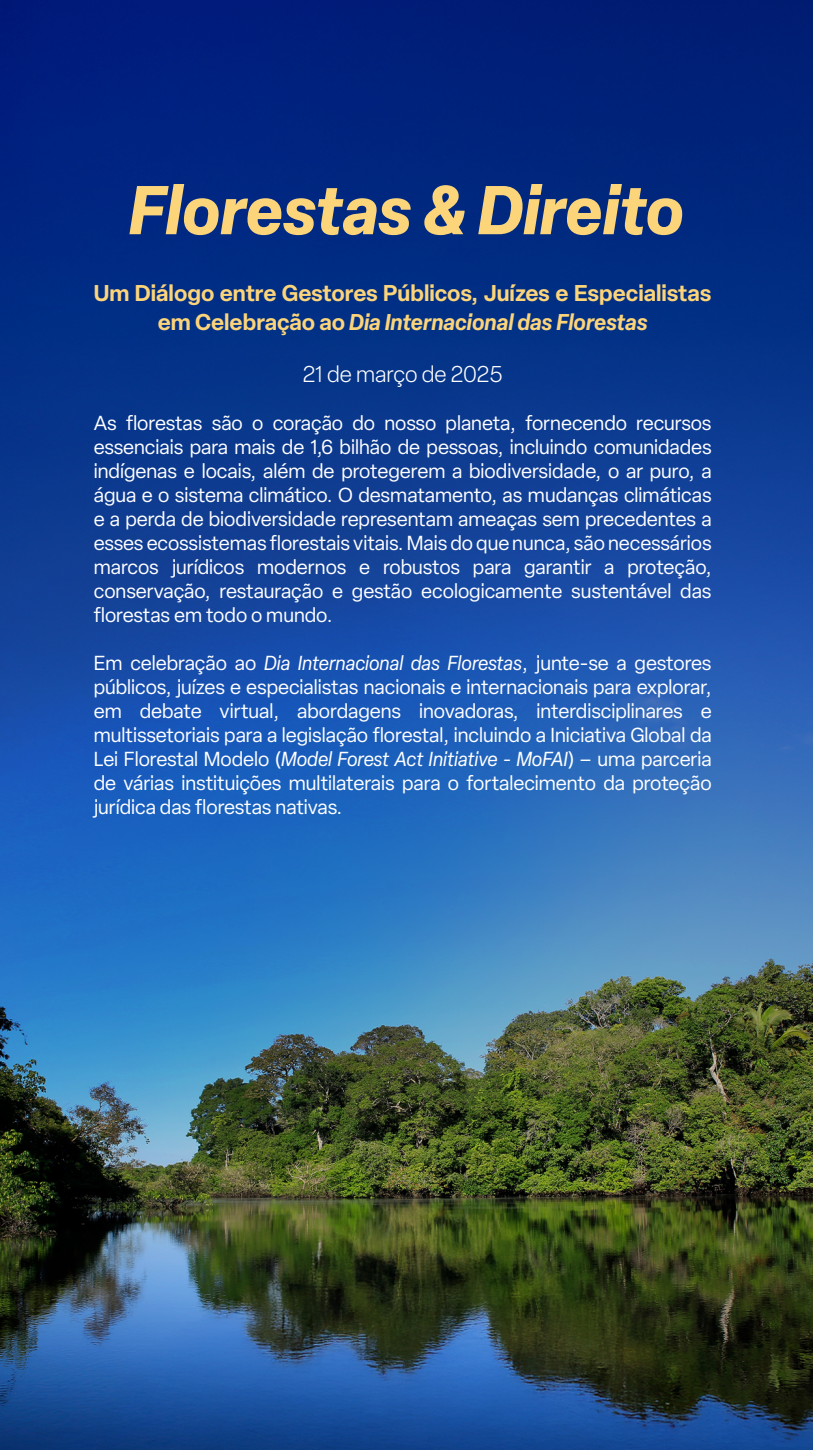
<style>
.page{position:relative;width:813px;height:1450px;background:#fff}
.page>*{position:absolute;margin:0;border:0;box-sizing:border-box;transform-origin:0 0}
.t1{font:italic 700 67.88px "Elza";color:#fcd47a}
.t2{font:600 22.5px/28.5px "Elza";color:#fcd47a;text-align:center}
.t3{font:300 22.5px "Elza";color:#fff}
.t4{font:20px/24px "Elza";color:#fff;text-align:justify}
.s1{font-style:italic}
</style>
<div class="page">
<img style="left:0;top:0;width:812px;height:1450px">
<h1 class="t1" style="left:129px;top:162px;width:556px">Florestas &amp; Direito</h1>
<p class="t2" style="left:94px;top:279px;width:619px">Um Diálogo entre Gestores Públicos, Juízes e Especialistas em Celebração ao <span class="s1">Dia Internacional das Florestas</span></p>
<p class="t3" style="left:303px;top:360px;width:201px">21 de março de 2025</p>
<p class="t4" style="left:94px;top:411px;width:619px">As florestas são o coração do nosso planeta, fornecendo recursos essenciais para mais de 1,6 bilhão de pessoas, incluindo comunidades indígenas e locais, além de protegerem a biodiversidade, o ar puro, a água e o sistema climático. O desmatamento, as mudanças climáticas e a perda de biodiversidade representam ameaças sem precedentes a esses ecossistemas florestais vitais. Mais do que nunca, são necessários marcos jurídicos modernos e robustos para garantir a proteção, conservação, restauração e gestão ecologicamente sustentável das florestas em todo o mundo.</p>
<p class="t4" style="left:94px;top:651px;width:619px">Em celebração ao <span class="s1">Dia Internacional das Florestas</span>, junte-se a gestores públicos, juízes e especialistas nacionais e internacionais para explorar, em debate virtual, abordagens inovadoras, interdisciplinares e multissetoriais para a legislação florestal, incluindo a Iniciativa Global da Lei Florestal Modelo (<span class="s1">Model Forest Act Initiative - MoFAI</span>) – uma parceria de várias instituições multilaterais para o fortalecimento da proteção jurídica das florestas nativas.</p>
</div>
